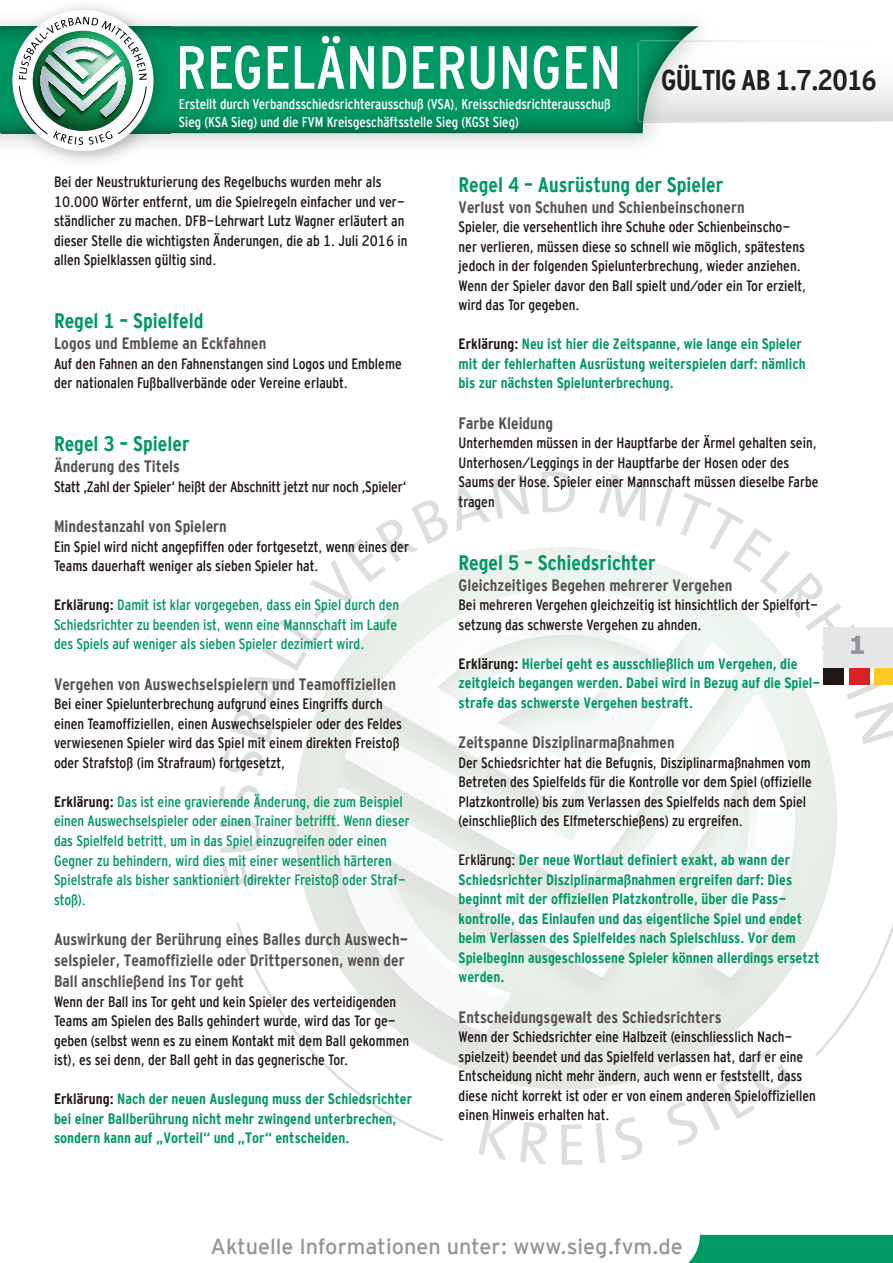
<style>
.page{position:relative;width:893px;height:1263px;background:#fff}
.page>*{position:absolute;margin:0;border:0;box-sizing:border-box;transform-origin:0 0}
.t1{font:700 28.5px "Interstate Cond Mono";letter-spacing:-.03em;color:#231f20}
.t2{font:900 25.95px "Interstate Mono";color:#939598}
.t3{font:21.6px "Interstate Mono";color:#939598}
.t4{font:700 21px "Interstate Cond Mono";color:#009864}
.t5{font:700 16.5px/21px "Interstate Cond Mono";color:#585150}
.t6{font:15px/19.5px "Interstate Cond Mono";color:#221715}
.t7{font:700 15px/19.5px "Interstate Cond Mono";color:#009864}
.t8{font:15px/19.5px "Interstate Cond Mono";color:#009864}
.t9{font:14.25px/18px "Interstate Cond Mono";color:#fff}
.s1{font-weight:400;font-size:60.75px;color:#fff}
.s2{font-weight:700;color:#221715}
.s3{color:#221715}
.s4{font-weight:400;color:#221715}
</style>
<div class="page">
<svg style="left:295px;top:1033px;width:542px;height:108px"></svg>
<img style="left:302px;top:1033px;width:108px;height:17px">
<img style="left:410px;top:1033px;width:383px;height:57px">
<svg style="left:219px;top:472px;width:674px;height:561px"></svg>
<svg style="left:478px;top:1114px;width:70px;height:50px"></svg>
<svg style="left:561px;top:1124px;width:21px;height:41px"></svg>
<svg style="left:595px;top:1122px;width:10px;height:41px"></svg>
<svg style="left:614px;top:1117px;width:30px;height:43px"></svg>
<svg style="left:666px;top:1050px;width:126px;height:95px"></svg>
<div style="left:823px;top:627px;width:70px;height:41px;background:#e6e7e9"></div>
<div style="left:823px;top:668px;width:20px;height:17px;background:#221715"></div>
<div style="left:849px;top:668px;width:20px;height:17px;background:#da2128"></div>
<div style="left:874px;top:668px;width:19px;height:17px;background:#fecb26"></div>
<div style="left:688px;top:1235px;width:205px;height:28px;background:#009864"></div>
<svg style="left:717px;top:40px;width:176px;height:83px"></svg>
<img style="left:0;top:21px;width:694px;height:124px">
<img style="left:0;top:26px;width:699px;height:107px">
<img style="left:637px;top:40px;width:45px;height:83px">
<img style="left:1px;top:10px;width:169px;height:145px">
<img style="left:1px;top:26px;width:169px;height:107px">
<div style="left:12px;top:10px;width:141px;height:141px;background:#fff;border-radius:50%"></div>
<svg style="left:19px;top:17px;width:128px;height:128px"></svg>
<h1 class="t1" style="left:176px;top:64px;width:703px"><span class="s1">REGELÄNDERUNGEN</span> GÜLTIG AB 1.7.2016</h1>
<p class="t9" style="left:179px;top:95px;width:433px">Erstellt durch Verbandsschiedsrichterausschuß (VSA), Kreisschiedsrichterausschuß<br>Sieg (KSA Sieg) und die FVM Kreisgeschäftsstelle Sieg (KGSt Sieg)</p>
<p class="t6" style="left:54px;top:172px;width:355px">Bei der Neustrukturierung des Regelbuchs wurden mehr als 10.000 Wörter entfernt, um die Spielregeln einfacher und ver&shy;ständlicher zu machen. DFB-Lehrwart Lutz Wagner erläutert an dieser Stelle die wichtigsten Änderungen, die ab 1. Juli 2016 in allen Spielklassen gültig sind.</p>
<h3 class="t4" style="left:54px;top:309px;width:151px">Regel 1 – Spielfeld</h3>
<p class="t5" style="left:54px;top:333px;width:214px">Logos und Embleme an Eckfahnen</p>
<p class="t6" style="left:54px;top:354px;width:349px">Auf den Fahnen an den Fahnenstangen sind Logos und Embleme der nationalen Fußballverbände oder Vereine erlaubt.</p>
<h3 class="t4" style="left:54px;top:432px;width:137px">Regel 3 – Spieler</h3>
<p class="t5" style="left:54px;top:456px;width:128px">Änderung des Titels</p>
<p class="t6" style="left:54px;top:477px;width:354px">Statt ‚Zahl der Spieler‘ heißt der Abschnitt jetzt nur noch ‚Spieler‘</p>
<p class="t5" style="left:54px;top:516px;width:174px">Mindestanzahl von Spielern</p>
<p class="t6" style="left:54px;top:537px;width:357px">Ein Spiel wird nicht angepfiffen oder fortgesetzt, wenn eines der<br>Teams dauerhaft weniger als sieben Spieler hat.</p>
<p class="t8" style="left:54px;top:595px;width:347px"><span class="s2">Erklärung:</span> Damit ist klar vorgegeben, dass ein Spiel durch den<br>Schiedsrichter zu beenden ist, wenn eine Mannschaft im Laufe des Spiels auf weniger als sieben Spieler dezimiert wird.</p>
<p class="t5" style="left:54px;top:673px;width:343px">Vergehen von Auswechselspielern und Teamoffiziellen</p>
<p class="t6" style="left:54px;top:694px;width:349px">Bei einer Spielunterbrechung aufgrund eines Eingriffs durch einen Teamoffiziellen, einen Auswechselspieler oder des Feldes verwiesenen Spieler wird das Spiel mit einem direkten Freistoß oder Strafstoß (im Strafraum) fortgesetzt,</p>
<p class="t8" style="left:54px;top:792px;width:357px"><span class="s2">Erklärung:</span> Das ist eine gravierende Änderung, die zum Beispiel einen Auswechselspieler oder einen Trainer betrifft. Wenn dieser das Spielfeld betritt, um in das Spiel einzugreifen oder einen Gegner zu behindern, wird dies mit einer wesentlich härteren Spielstrafe als bisher sanktioniert (direkter Freistoß oder Straf&shy;stoß).</p>
<p class="t5" style="left:54px;top:928px;width:356px">Auswirkung der Berührung eines Balles durch Auswech&shy;selspieler, Teamoffizielle oder Drittpersonen, wenn der<br>Ball anschließend ins Tor geht</p>
<p class="t6" style="left:54px;top:991px;width:357px">Wenn der Ball ins Tor geht und kein Spieler des verteidigenden Teams am Spielen des Balls gehindert wurde, wird das Tor ge&shy;geben (selbst wenn es zu einem Kontakt mit dem Ball gekommen ist), es sei denn, der Ball geht in das gegnerische Tor.</p>
<p class="t7" style="left:54px;top:1089px;width:360px"><span class="s3">Erklärung:</span> Nach der neuen Auslegung muss der Schiedsrichter bei einer Ballberührung nicht mehr zwingend unterbrechen, sondern kann auf „Vorteil“ und „Tor“ entscheiden.</p>
<h3 class="t4" style="left:459px;top:173px;width:266px">Regel 4 – Ausrüstung der Spieler</h3>
<p class="t5" style="left:459px;top:196px;width:287px">Verlust von Schuhen und Schienbeinschonern</p>
<p class="t6" style="left:459px;top:217px;width:349px">Spieler, die versehentlich ihre Schuhe oder Schienbeinscho&shy;ner verlieren, müssen diese so schnell wie möglich, spätestens jedoch in der folgenden Spielunterbrechung, wieder anziehen.<br>Wenn der Spieler davor den Ball spielt und/oder ein Tor erzielt, wird das Tor gegeben.</p>
<p class="t7" style="left:459px;top:334px;width:349px"><span class="s3">Erklärung:</span> Neu ist hier die Zeitspanne, wie lange ein Spieler mit der fehlerhaften Ausrüstung weiterspielen darf: nämlich bis zur nächsten Spielunterbrechung.</p>
<p class="t5" style="left:459px;top:412px;width:96px">Farbe Kleidung</p>
<p class="t6" style="left:459px;top:433px;width:362px">Unterhemden müssen in der Hauptfarbe der Ärmel gehalten sein, Unterhosen/Leggings in der Hauptfarbe der Hosen oder des Saums der Hose. Spieler einer Mannschaft müssen dieselbe Farbe tragen</p>
<h3 class="t4" style="left:459px;top:551px;width:199px">Regel 5 – Schiedsrichter</h3>
<p class="t5" style="left:459px;top:574px;width:275px">Gleichzeitiges Begehen mehrerer Vergehen</p>
<p class="t6" style="left:459px;top:595px;width:361px">Bei mehreren Vergehen gleichzeitig ist hinsichtlich der Spielfort&shy;setzung das schwerste Vergehen zu ahnden.</p>
<p class="t7" style="left:459px;top:654px;width:363px"><span class="s3">Erklärung:</span> Hierbei geht es ausschließlich um Vergehen, die zeitgleich begangen werden. Dabei wird in Bezug auf die Spiel&shy;strafe das schwerste Vergehen bestraft.</p>
<p class="t5" style="left:459px;top:732px;width:218px">Zeitspanne Disziplinarmaßnahmen</p>
<p class="t6" style="left:459px;top:753px;width:355px">Der Schiedsrichter hat die Befugnis, Disziplinarmaßnahmen vom Betreten des Spielfelds für die Kontrolle vor dem Spiel (offizielle Platzkontrolle) bis zum Verlassen des Spielfelds nach dem Spiel (einschließlich des Elfmeterschießens) zu ergreifen.</p>
<p class="t7" style="left:459px;top:850px;width:362px"><span class="s4">Erklärung:</span> Der neue Wortlaut definiert exakt, ab wann der Schiedsrichter Disziplinarmaßnahmen ergreifen darf: Dies beginnt mit der offiziellen Platzkontrolle, über die Pass&shy;kontrolle, das Einlaufen und das eigentliche Spiel und endet beim Verlassen des Spielfeldes nach Spielschluss. Vor dem Spielbeginn ausgeschlossene Spieler können allerdings ersetzt werden.</p>
<p class="t5" style="left:459px;top:1006px;width:264px">Entscheidungsgewalt des Schiedsrichters</p>
<p class="t6" style="left:459px;top:1027px;width:359px">Wenn der Schiedsrichter eine Halbzeit (einschliesslich Nach&shy;spielzeit) beendet und das Spielfeld verlassen hat, darf er eine Entscheidung nicht mehr ändern, auch wenn er feststellt, dass diese nicht korrekt ist oder er von einem anderen Spieloffiziellen einen Hinweis erhalten hat.</p>
<h2 class="t2" style="left:849px;top:630px;width:18px">1</h2>
<h3 class="t3" style="left:211px;top:1234px;width:474px">Aktuelle Informationen unter: www.sieg.fvm.de</h3>
</div>
